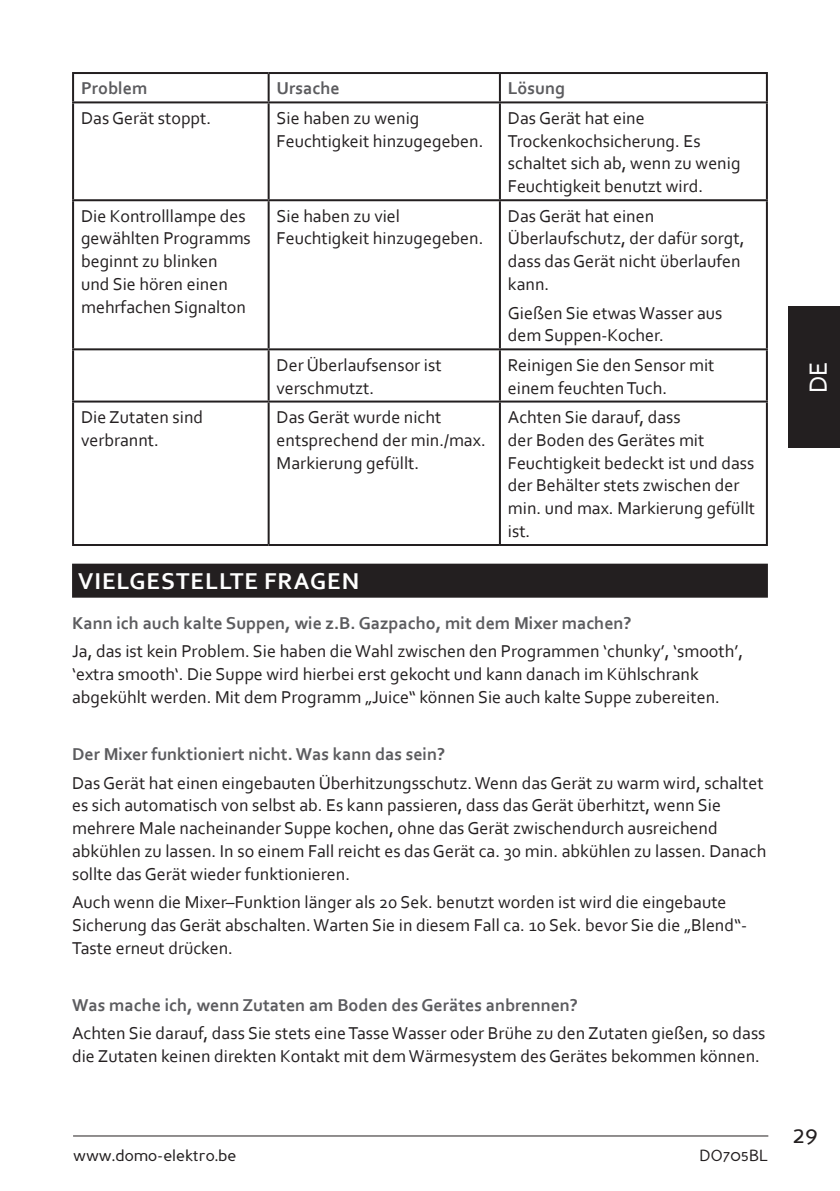
<style>
.page{position:relative;width:840px;height:1191px;background:#fff}
.page>*{position:absolute;margin:0;border:0;box-sizing:border-box;transform-origin:0 0}
.t1{font:26px "Corbel";color:#fff}
.TITEL_NIVEAU_1{font:700 24px "Corbel";letter-spacing:.04em;color:#fff}
.t2{font:24px "Perspective Sans";color:#231f20}
.TEKST{font:18px/22.8px "Corbel";color:#231f20}
.TITEL_NIVEAU_3{font:700 18px "Corbel";color:#5c5c5f}
.t3{font:16px "Perspective Sans";color:#231f20}
</style>
<div class="page">
<hr style="left:73px;top:1135px;width:694px;height:1px;background:#231f20">
<div style="left:788px;top:306px;width:51px;height:142px;background:#231f20"></div>
<div style="left:72px;top:563px;width:695px;height:34px;background:#231f20"></div>
<hr style="left:72px;top:72px;width:196px;height:2px;background:#231f20">
<hr style="left:72px;top:74px;width:2px;height:27px;background:#231f20">
<hr style="left:268px;top:72px;width:231px;height:2px;background:#231f20">
<hr style="left:267px;top:74px;width:2px;height:27px;background:#231f20">
<hr style="left:499px;top:72px;width:268px;height:2px;background:#231f20">
<hr style="left:498px;top:74px;width:2px;height:27px;background:#231f20">
<hr style="left:765px;top:74px;width:2px;height:27px;background:#231f20">
<hr style="left:72px;top:101px;width:196px;height:2px;background:#231f20">
<hr style="left:72px;top:103px;width:2px;height:96px;background:#231f20">
<hr style="left:268px;top:101px;width:231px;height:2px;background:#231f20">
<hr style="left:267px;top:103px;width:2px;height:96px;background:#231f20">
<hr style="left:499px;top:101px;width:268px;height:2px;background:#231f20">
<hr style="left:498px;top:103px;width:2px;height:96px;background:#231f20">
<hr style="left:765px;top:103px;width:2px;height:96px;background:#231f20">
<hr style="left:72px;top:199px;width:196px;height:2px;background:#231f20">
<hr style="left:72px;top:201px;width:2px;height:147px;background:#231f20">
<hr style="left:268px;top:199px;width:231px;height:2px;background:#231f20">
<hr style="left:267px;top:201px;width:2px;height:147px;background:#231f20">
<hr style="left:499px;top:199px;width:268px;height:2px;background:#231f20">
<hr style="left:498px;top:201px;width:2px;height:147px;background:#231f20">
<hr style="left:765px;top:201px;width:2px;height:147px;background:#231f20">
<hr style="left:72px;top:348px;width:196px;height:2px;background:#231f20">
<hr style="left:72px;top:350px;width:2px;height:50px;background:#231f20">
<hr style="left:268px;top:348px;width:231px;height:2px;background:#231f20">
<hr style="left:267px;top:350px;width:2px;height:50px;background:#231f20">
<hr style="left:499px;top:348px;width:268px;height:2px;background:#231f20">
<hr style="left:498px;top:350px;width:2px;height:50px;background:#231f20">
<hr style="left:765px;top:350px;width:2px;height:50px;background:#231f20">
<hr style="left:72px;top:400px;width:196px;height:2px;background:#231f20">
<hr style="left:72px;top:402px;width:2px;height:142px;background:#231f20">
<hr style="left:268px;top:400px;width:231px;height:2px;background:#231f20">
<hr style="left:267px;top:402px;width:2px;height:142px;background:#231f20">
<hr style="left:499px;top:400px;width:268px;height:2px;background:#231f20">
<hr style="left:498px;top:402px;width:2px;height:142px;background:#231f20">
<hr style="left:765px;top:402px;width:2px;height:142px;background:#231f20">
<hr style="left:72px;top:544px;width:196px;height:2px;background:#231f20">
<hr style="left:268px;top:544px;width:231px;height:2px;background:#231f20">
<hr style="left:499px;top:544px;width:268px;height:2px;background:#231f20">
<p class="TITEL_NIVEAU_3" style="left:81px;top:77px;width:68px">Problem</p>
<p class="TITEL_NIVEAU_3" style="left:276px;top:77px;width:65px">Ursache</p>
<p class="TITEL_NIVEAU_3" style="left:507px;top:77px;width:58px">Lösung</p>
<p class="TEKST" style="left:81px;top:106px;width:131px">Das Gerät stoppt.</p>
<p class="TEKST" style="left:276px;top:106px;width:208px">Sie haben zu wenig<br>Feuchtigkeit hinzugegeben.</p>
<p class="TEKST" style="left:507px;top:106px;width:234px">Das Gerät hat eine<br>Trockenkochsicherung. Es schaltet sich ab, wenn zu wenig<br>Feuchtigkeit benutzt wird.</p>
<p class="TEKST" style="left:81px;top:204px;width:171px">Die Kontrolllampe des gewählten Programms beginnt zu blinken<br>und Sie hören einen mehrfachen Signalton</p>
<p class="TEKST" style="left:276px;top:204px;width:208px">Sie haben zu viel<br>Feuchtigkeit hinzugegeben.</p>
<p class="TEKST" style="left:507px;top:204px;width:238px">Das Gerät hat einen<br>Überlaufschutz, der dafür sorgt, dass das Gerät nicht überlaufen kann.</p>
<p class="TEKST" style="left:507px;top:301px;width:216px">Gießen Sie etwas Wasser aus dem Suppen-Kocher.</p>
<p class="TEKST" style="left:276px;top:353px;width:166px">Der Überlaufsensor ist verschmutzt.</p>
<p class="TEKST" style="left:507px;top:353px;width:208px">Reinigen Sie den Sensor mit einem feuchten Tuch.</p>
<p class="TEKST" style="left:81px;top:405px;width:123px">Die Zutaten sind verbrannt.</p>
<p class="TEKST" style="left:276px;top:405px;width:210px">Das Gerät wurde nicht entsprechend der min./max.<br>Markierung gefüllt.</p>
<p class="TEKST" style="left:507px;top:405px;width:248px">Achten Sie darauf, dass<br>der Boden des Gerätes mit<br>Feuchtigkeit bedeckt ist und dass der Behälter stets zwischen der min. und max. Markierung gefüllt ist.</p>
<p class="TITEL_NIVEAU_1" style="left:78px;top:566px;width:282px">VIELGESTELLTE FRAGEN</p>
<p class="TITEL_NIVEAU_3" style="left:72px;top:612px;width:561px">Kann ich auch kalte Suppen, wie z.B. Gazpacho, mit dem Mixer machen?</p>
<p class="TEKST" style="left:72px;top:639px;width:672px">Ja, das ist kein Problem. Sie haben die Wahl zwischen den Programmen ‘chunky’, ‘smooth’, ‘extra smooth‘. Die Suppe wird hierbei erst gekocht und kann danach im Kühlschrank abgekühlt werden. Mit dem Programm „Juice“ können Sie auch kalte Suppe zubereiten.</p>
<p class="TITEL_NIVEAU_3" style="left:72px;top:743px;width:374px">Der Mixer funktioniert nicht. Was kann das sein?</p>
<p class="TEKST" style="left:72px;top:770px;width:695px">Das Gerät hat einen eingebauten Überhitzungsschutz. Wenn das Gerät zu warm wird, schaltet es sich automatisch von selbst ab. Es kann passieren, dass das Gerät überhitzt, wenn Sie mehrere Male nacheinander Suppe kochen, ohne das Gerät zwischendurch ausreichend abkühlen zu lassen. In so einem Fall reicht es das Gerät ca. 30 min. abkühlen zu lassen. Danach sollte das Gerät wieder funktionieren.</p>
<p class="TEKST" style="left:72px;top:890px;width:676px">Auch wenn die Mixer–Funktion länger als 20 Sek. benutzt worden ist wird die eingebaute<br>Sicherung das Gerät abschalten. Warten Sie in diesem Fall ca. 10 Sek. bevor Sie die „Blend“-<br>Taste erneut drücken.</p>
<p class="TITEL_NIVEAU_3" style="left:72px;top:993px;width:507px">Was mache ich, wenn Zutaten am Boden des Gerätes anbrennen?</p>
<p class="TEKST" style="left:72px;top:1021px;width:694px">Achten Sie darauf, dass Sie stets eine Tasse Wasser oder Brühe zu den Zutaten gießen, so dass die Zutaten keinen direkten Kontakt mit dem Wärmesystem des Gerätes bekommen können.</p>
<p class="t3" style="left:73px;top:1146px;width:165px">www.domo-elektro.be</p>
<p class="t3" style="left:699px;top:1146px;width:70px">DO705BL</p>
<h1 class="t1" style="left:801px;top:393px;width:33px;rotate:-90deg">DE</h1>
<h2 class="t2" style="left:792px;top:1120px;width:27px">29</h2>
</div>
